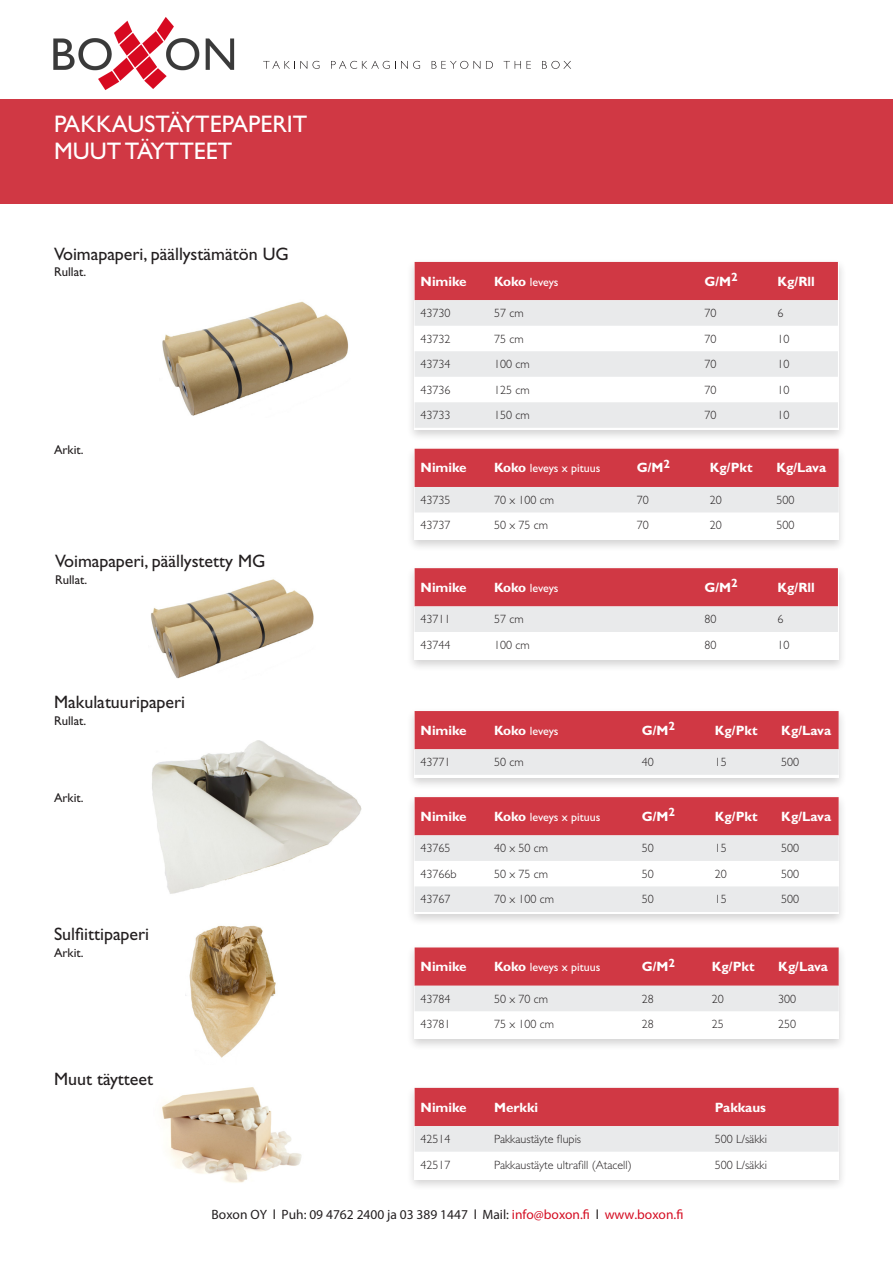
<style>
.page{position:relative;width:893px;height:1263px;background:#fff}
.page>*{position:absolute;margin:0;border:0;box-sizing:border-box;transform-origin:0 0}
.t1{font:24px "Gill Sans Std";color:#fff}
.t2{font:18px "Gill Sans Std";color:#231f20}
.t3{font:700 13.5px "Gill Sans Std";color:#fff}
.t4{font:13.5px "Myriad Pro";color:#231f20}
.t5{font:12.75px "Gill Sans Std";color:#231f20}
.t6{font:300 12px "Gill Sans Std";color:#231f20}
.t7{font:12px "Gill Sans Std";color:#fff}
.s1{font-weight:700;font-size:13.5px}
.s2{color:#d50d22}
</style>
<div class="page">
<img style="left:161px;top:1087px;width:141px;height:96px">
<svg style="left:263px;top:61px;width:56px;height:8px"></svg>
<svg style="left:331px;top:61px;width:89px;height:8px"></svg>
<svg style="left:432px;top:61px;width:48px;height:8px"></svg>
<svg style="left:486px;top:61px;width:7px;height:8px"></svg>
<svg style="left:504px;top:61px;width:27px;height:8px"></svg>
<svg style="left:542px;top:61px;width:29px;height:8px"></svg>
<div style="left:0;top:99px;width:893px;height:104px;background:#d03844"></div>
<div style="left:406px;top:445px;width:441px;height:108px;background:#231f20;opacity:.2"></div>
<div style="left:415px;top:449px;width:424px;height:91px;background:#fff"></div>
<svg style="left:415px;top:449px;width:424px;height:63px;background:#d97e86"></svg>
<div style="left:406px;top:258px;width:441px;height:184px;background:#231f20;opacity:.2"></div>
<div style="left:415px;top:262px;width:423px;height:38px;background:#d03844"></div>
<svg style="left:415px;top:300px;width:423px;height:128px;fill:#e9eaeb"></svg>
<div style="left:406px;top:564px;width:441px;height:108px;background:#231f20;opacity:.2"></div>
<div style="left:415px;top:568px;width:424px;height:91px;background:#fff"></div>
<svg style="left:415px;top:568px;width:423px;height:64px;background:#da8087"></svg>
<div style="left:406px;top:707px;width:441px;height:83px;background:#231f20;opacity:.2"></div>
<div style="left:415px;top:711px;width:424px;height:66px;background:#fff"></div>
<svg style="left:415px;top:711px;width:424px;height:64px;background:#da8087"></svg>
<div style="left:406px;top:793px;width:441px;height:133px;background:#231f20;opacity:.2"></div>
<svg style="left:415px;top:797px;width:424px;height:115px"></svg>
<div style="left:406px;top:943px;width:441px;height:108px;background:#231f20;opacity:.2"></div>
<div style="left:415px;top:947px;width:424px;height:92px;background:#fff"></div>
<svg style="left:415px;top:947px;width:424px;height:64px;background:#da8087"></svg>
<div style="left:406px;top:1084px;width:441px;height:108px;background:#231f20;opacity:.2"></div>
<div style="left:415px;top:1088px;width:424px;height:91px;background:#fff"></div>
<svg style="left:415px;top:1088px;width:424px;height:64px;background:#da8087"></svg>
<img style="left:162px;top:301px;width:187px;height:115px">
<img style="left:152px;top:740px;width:210px;height:154px">
<img style="left:151px;top:579px;width:163px;height:100px">
<img style="left:185px;top:925px;width:91px;height:133px">
<img style="left:53px;top:17px;width:182px;height:73px">
<p class="t1" style="left:54px;top:110px;width:255px">PAKKAUSTÄYTEPAPERIT</p>
<p class="t1" style="left:54px;top:137px;width:180px">MUUT TÄYTTEET</p>
<p class="t2" style="left:54px;top:243px;width:236px">Voimapaperi, päällystämätön UG</p>
<p class="t5" style="left:54px;top:265px;width:34px">Rullat.</p>
<p class="t5" style="left:54px;top:442px;width:31px">Arkit.</p>
<p class="t2" style="left:55px;top:551px;width:212px">Voimapaperi, päällystetty MG</p>
<p class="t5" style="left:55px;top:572px;width:34px">Rullat.</p>
<p class="t2" style="left:54px;top:692px;width:133px">Makulatuuripaperi</p>
<p class="t5" style="left:54px;top:713px;width:34px">Rullat.</p>
<p class="t5" style="left:54px;top:791px;width:31px">Arkit.</p>
<p class="t2" style="left:54px;top:924px;width:97px">Sulfiittipaperi</p>
<p class="t5" style="left:54px;top:945px;width:31px">Arkit.</p>
<p class="t2" style="left:54px;top:1068px;width:101px">Muut täytteet</p>
<p class="t3" style="left:421px;top:273px;width:48px">Nimike</p>
<p class="t7" style="left:494px;top:275px;width:66px"><span class="s1">Koko</span> leveys</p>
<p class="t3" style="left:704px;top:273px;width:35px">G/M<sup>2</sup></p>
<p class="t3" style="left:777px;top:273px;width:39px">Kg/Rll</p>
<p class="t6" style="left:421px;top:306px;width:31px">43730</p>
<p class="t6" style="left:494px;top:306px;width:31px">57 cm</p>
<p class="t6" style="left:704px;top:306px;width:13px">70</p>
<p class="t6" style="left:777px;top:306px;width:7px">6</p>
<p class="t6" style="left:421px;top:332px;width:31px">43732</p>
<p class="t6" style="left:494px;top:332px;width:31px">75 cm</p>
<p class="t6" style="left:704px;top:332px;width:13px">70</p>
<p class="t6" style="left:777px;top:332px;width:13px">10</p>
<p class="t6" style="left:421px;top:357px;width:31px">43734</p>
<p class="t6" style="left:494px;top:357px;width:37px">100 cm</p>
<p class="t6" style="left:704px;top:357px;width:13px">70</p>
<p class="t6" style="left:777px;top:357px;width:13px">10</p>
<p class="t6" style="left:421px;top:383px;width:31px">43736</p>
<p class="t6" style="left:494px;top:383px;width:37px">125 cm</p>
<p class="t6" style="left:704px;top:383px;width:13px">70</p>
<p class="t6" style="left:777px;top:383px;width:13px">10</p>
<p class="t6" style="left:421px;top:408px;width:31px">43733</p>
<p class="t6" style="left:494px;top:408px;width:37px">150 cm</p>
<p class="t6" style="left:704px;top:408px;width:13px">70</p>
<p class="t6" style="left:777px;top:408px;width:13px">10</p>
<p class="t3" style="left:421px;top:460px;width:48px">Nimike</p>
<p class="t7" style="left:494px;top:461px;width:108px"><span class="s1">Koko</span> leveys x pituus</p>
<p class="t3" style="left:637px;top:460px;width:35px">G/M<sup>2</sup></p>
<p class="t3" style="left:710px;top:460px;width:44px">Kg/Pkt</p>
<p class="t3" style="left:776px;top:460px;width:51px">Kg/Lava</p>
<p class="t6" style="left:421px;top:493px;width:31px">43735</p>
<p class="t6" style="left:494px;top:493px;width:62px">70 x 100 cm</p>
<p class="t6" style="left:637px;top:493px;width:13px">70</p>
<p class="t6" style="left:710px;top:493px;width:13px">20</p>
<p class="t6" style="left:776px;top:493px;width:19px">500</p>
<p class="t6" style="left:421px;top:519px;width:31px">43737</p>
<p class="t6" style="left:494px;top:519px;width:56px">50 x 75 cm</p>
<p class="t6" style="left:637px;top:519px;width:13px">70</p>
<p class="t6" style="left:710px;top:519px;width:13px">20</p>
<p class="t6" style="left:776px;top:519px;width:19px">500</p>
<p class="t3" style="left:421px;top:579px;width:48px">Nimike</p>
<p class="t7" style="left:494px;top:581px;width:66px"><span class="s1">Koko</span> leveys</p>
<p class="t3" style="left:704px;top:579px;width:35px">G/M<sup>2</sup></p>
<p class="t3" style="left:777px;top:579px;width:39px">Kg/Rll</p>
<p class="t6" style="left:421px;top:612px;width:31px">43711</p>
<p class="t6" style="left:494px;top:612px;width:31px">57 cm</p>
<p class="t6" style="left:704px;top:612px;width:13px">80</p>
<p class="t6" style="left:777px;top:612px;width:7px">6</p>
<p class="t6" style="left:421px;top:638px;width:31px">43744</p>
<p class="t6" style="left:494px;top:638px;width:37px">100 cm</p>
<p class="t6" style="left:704px;top:638px;width:13px">80</p>
<p class="t6" style="left:777px;top:638px;width:13px">10</p>
<p class="t3" style="left:421px;top:722px;width:48px">Nimike</p>
<p class="t7" style="left:494px;top:724px;width:66px"><span class="s1">Koko</span> leveys</p>
<p class="t3" style="left:642px;top:722px;width:35px">G/M<sup>2</sup></p>
<p class="t3" style="left:715px;top:722px;width:44px">Kg/Pkt</p>
<p class="t3" style="left:781px;top:722px;width:51px">Kg/Lava</p>
<p class="t6" style="left:421px;top:755px;width:31px">43771</p>
<p class="t6" style="left:494px;top:755px;width:31px">50 cm</p>
<p class="t6" style="left:642px;top:755px;width:13px">40</p>
<p class="t6" style="left:715px;top:755px;width:13px">15</p>
<p class="t6" style="left:781px;top:755px;width:19px">500</p>
<p class="t3" style="left:421px;top:808px;width:48px">Nimike</p>
<p class="t7" style="left:494px;top:810px;width:108px"><span class="s1">Koko</span> leveys x pituus</p>
<p class="t3" style="left:642px;top:808px;width:35px">G/M<sup>2</sup></p>
<p class="t3" style="left:715px;top:808px;width:44px">Kg/Pkt</p>
<p class="t3" style="left:781px;top:808px;width:51px">Kg/Lava</p>
<p class="t6" style="left:421px;top:841px;width:31px">43765</p>
<p class="t6" style="left:494px;top:841px;width:56px">40 x 50 cm</p>
<p class="t6" style="left:642px;top:841px;width:13px">50</p>
<p class="t6" style="left:715px;top:841px;width:13px">15</p>
<p class="t6" style="left:781px;top:841px;width:19px">500</p>
<p class="t6" style="left:421px;top:867px;width:38px">43766b</p>
<p class="t6" style="left:494px;top:867px;width:56px">50 x 75 cm</p>
<p class="t6" style="left:642px;top:867px;width:13px">50</p>
<p class="t6" style="left:715px;top:867px;width:13px">20</p>
<p class="t6" style="left:781px;top:867px;width:19px">500</p>
<p class="t6" style="left:421px;top:892px;width:31px">43767</p>
<p class="t6" style="left:494px;top:892px;width:62px">70 x 100 cm</p>
<p class="t6" style="left:642px;top:892px;width:13px">50</p>
<p class="t6" style="left:715px;top:892px;width:13px">15</p>
<p class="t6" style="left:781px;top:892px;width:19px">500</p>
<p class="t3" style="left:421px;top:959px;width:48px">Nimike</p>
<p class="t7" style="left:494px;top:960px;width:108px"><span class="s1">Koko</span> leveys x pituus</p>
<p class="t3" style="left:642px;top:959px;width:35px">G/M<sup>2</sup></p>
<p class="t3" style="left:712px;top:959px;width:44px">Kg/Pkt</p>
<p class="t3" style="left:778px;top:959px;width:51px">Kg/Lava</p>
<p class="t6" style="left:421px;top:992px;width:31px">43784</p>
<p class="t6" style="left:494px;top:992px;width:56px">50 x 70 cm</p>
<p class="t6" style="left:642px;top:992px;width:13px">28</p>
<p class="t6" style="left:712px;top:992px;width:13px">20</p>
<p class="t6" style="left:778px;top:992px;width:19px">300</p>
<p class="t6" style="left:421px;top:1017px;width:31px">43781</p>
<p class="t6" style="left:494px;top:1017px;width:62px">75 x 100 cm</p>
<p class="t6" style="left:642px;top:1017px;width:13px">28</p>
<p class="t6" style="left:712px;top:1017px;width:13px">25</p>
<p class="t6" style="left:778px;top:1017px;width:19px">250</p>
<p class="t3" style="left:421px;top:1099px;width:48px">Nimike</p>
<p class="t3" style="left:494px;top:1099px;width:46px">Merkki</p>
<p class="t3" style="left:715px;top:1099px;width:53px">Pakkaus</p>
<p class="t6" style="left:421px;top:1132px;width:31px">42514</p>
<p class="t6" style="left:494px;top:1132px;width:89px">Pakkaustäyte flupis</p>
<p class="t6" style="left:715px;top:1132px;width:54px">500 L/säkki</p>
<p class="t6" style="left:421px;top:1158px;width:31px">42517</p>
<p class="t6" style="left:494px;top:1158px;width:139px">Pakkaustäyte ultrafill (Atacell)</p>
<p class="t6" style="left:715px;top:1158px;width:54px">500 L/säkki</p>
<p class="t4" style="left:212px;top:1206px;width:473px">Boxon OY l Puh: 09 4762 2400 ja 03 389 1447 l Mail: <span class="s2">info@boxon.fi</span> l <span class="s2">www.boxon.fi</span></p>
</div>
